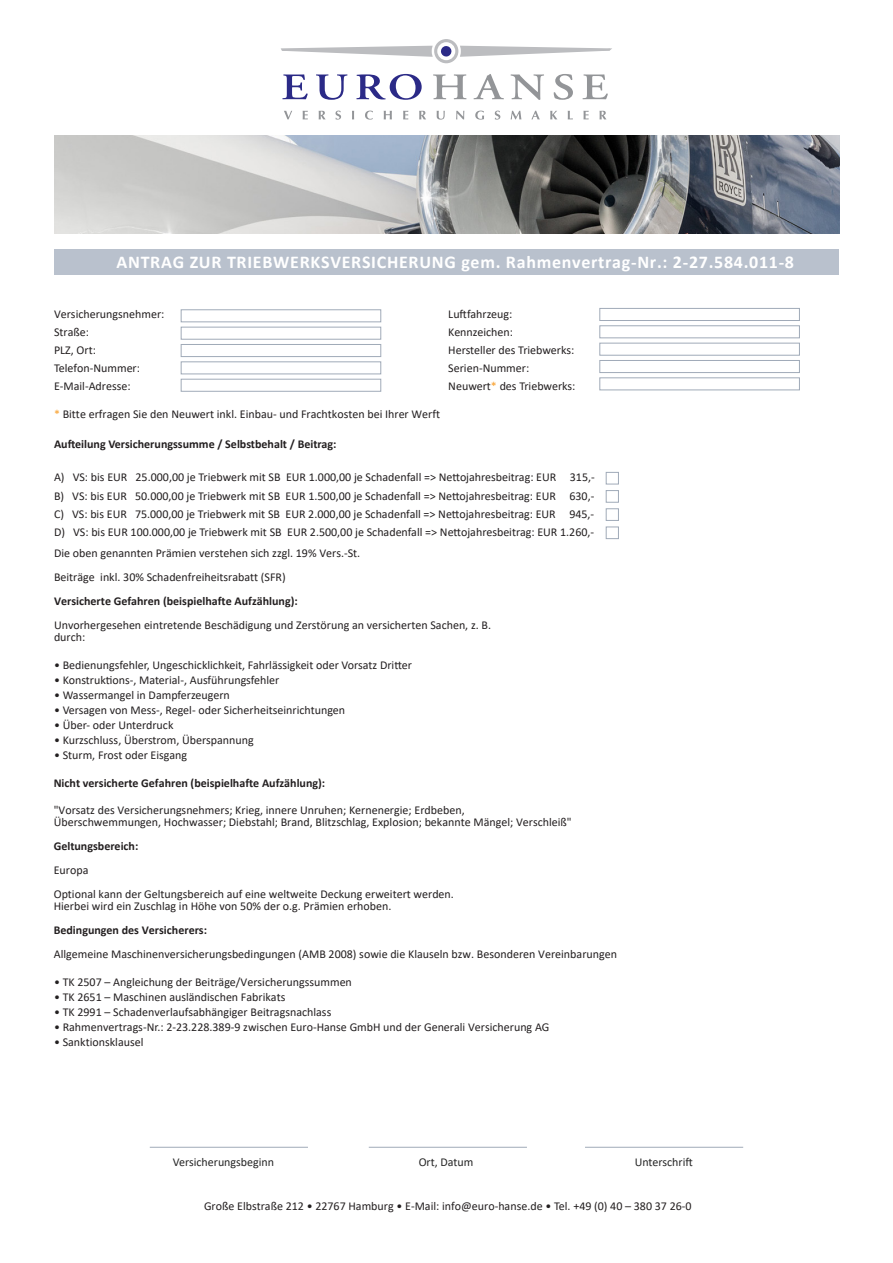
<style>
.page{position:relative;width:893px;height:1263px;background:#fff}
.page>*{position:absolute;margin:0;border:0;box-sizing:border-box;transform-origin:0 0}
.t1{font:700 18px "Calibri";letter-spacing:.04em;color:#fff}
.t2{font:12px/24px "Calibri";color:#231f20}
.t3{font:700 12px "Calibri";color:#231f20}
.t4{font:12px "Calibri";color:#252525}
.s1{color:#f8a02d}
.s2{font-weight:700}
</style>
<div class="page">
<div style="left:54px;top:250px;width:785px;height:25px;background:#b9c1cd"></div>
<div style="left:181px;top:309px;width:200px;height:13px;border:1px solid #a0aab8"></div>
<div style="left:181px;top:327px;width:200px;height:13px;border:1px solid #a0aab8"></div>
<div style="left:181px;top:344px;width:200px;height:13px;border:1px solid #a0aab8"></div>
<div style="left:181px;top:361px;width:200px;height:13px;border:1px solid #a0aab8"></div>
<div style="left:181px;top:379px;width:200px;height:13px;border:1px solid #a0aab8"></div>
<div style="left:606px;top:472px;width:13px;height:12px;border:1px solid #a0aab8"></div>
<div style="left:606px;top:490px;width:13px;height:13px;border:1px solid #a0aab8"></div>
<div style="left:606px;top:508px;width:13px;height:13px;border:1px solid #a0aab8"></div>
<div style="left:606px;top:527px;width:13px;height:12px;border:1px solid #a0aab8"></div>
<hr style="left:369px;top:1147px;width:158px;height:1px;background:#a0aab8">
<hr style="left:585px;top:1147px;width:158px;height:1px;background:#a0aab8">
<img style="left:54px;top:135px;width:785px;height:99px">
<hr style="left:150px;top:1147px;width:158px;height:1px;background:#a0aab8">
<div style="left:599px;top:308px;width:201px;height:13px;border:1px solid #a0aab8"></div>
<div style="left:599px;top:325px;width:201px;height:13px;border:1px solid #a0aab8"></div>
<div style="left:599px;top:343px;width:201px;height:13px;border:1px solid #a0aab8"></div>
<div style="left:599px;top:360px;width:201px;height:13px;border:1px solid #a0aab8"></div>
<div style="left:599px;top:377px;width:201px;height:13px;border:1px solid #a0aab8"></div>
<svg style="left:282px;top:74px;width:26px;height:25px"></svg>
<svg style="left:316px;top:74px;width:32px;height:26px"></svg>
<svg style="left:356px;top:74px;width:66px;height:26px"></svg>
<svg style="left:433px;top:74px;width:34px;height:25px"></svg>
<svg style="left:473px;top:74px;width:31px;height:25px"></svg>
<svg style="left:510px;top:74px;width:34px;height:26px"></svg>
<svg style="left:554px;top:74px;width:19px;height:26px"></svg>
<svg style="left:582px;top:74px;width:26px;height:25px"></svg>
<svg style="left:284px;top:111px;width:8px;height:8px"></svg>
<svg style="left:303px;top:111px;width:5px;height:8px"></svg>
<svg style="left:319px;top:111px;width:6px;height:8px"></svg>
<svg style="left:335px;top:111px;width:6px;height:9px"></svg>
<svg style="left:352px;top:111px;width:2px;height:8px"></svg>
<svg style="left:365px;top:111px;width:8px;height:9px"></svg>
<svg style="left:384px;top:111px;width:8px;height:8px"></svg>
<svg style="left:403px;top:111px;width:5px;height:8px"></svg>
<svg style="left:419px;top:111px;width:7px;height:8px"></svg>
<svg style="left:437px;top:111px;width:8px;height:9px"></svg>
<svg style="left:456px;top:111px;width:8px;height:8px"></svg>
<svg style="left:475px;top:111px;width:9px;height:9px"></svg>
<svg style="left:495px;top:111px;width:5px;height:9px"></svg>
<svg style="left:511px;top:111px;width:10px;height:8px"></svg>
<svg style="left:531px;top:111px;width:9px;height:8px"></svg>
<svg style="left:550px;top:111px;width:7px;height:8px"></svg>
<svg style="left:568px;top:111px;width:5px;height:8px"></svg>
<svg style="left:583px;top:111px;width:6px;height:8px"></svg>
<svg style="left:599px;top:111px;width:7px;height:8px"></svg>
<svg style="left:281px;top:39px;width:331px;height:24px"></svg>
<p class="t1" style="left:116px;top:249px;width:679px">ANTRAG ZUR TRIEBWERKSVERSICHERUNG gem. Rahmenvertrag-Nr.: 2-27.584.011-8</p>
<p class="t2" style="left:448px;top:302px;width:66px">Luftfahrzeug:</p>
<p class="t2" style="left:448px;top:320px;width:66px">Kennzeichen:</p>
<p class="t2" style="left:448px;top:338px;width:128px">Hersteller des Triebwerks:</p>
<p class="t2" style="left:448px;top:356px;width:82px">Serien-Nummer:</p>
<p class="t2" style="left:448px;top:374px;width:129px">Neuwert<span class="s1">*</span> des Triebwerks:</p>
<p class="t2" style="left:54px;top:305px;width:112px;line-height:18px">Versicherungsnehmer:<br>Straße:<br>PLZ, Ort:<br>Telefon-Nummer:<br>E-Mail-Adresse:</p>
<p class="t2" style="left:54px;top:402px;width:388px"><span class="s1">*</span> Bitte erfragen Sie den Neuwert inkl. Einbau- und Frachtkosten bei Ihrer Werft</p>
<p class="t3" style="left:54px;top:436px;width:284px">Aufteilung Versicherungssumme / Selbstbehalt / Beitrag:</p>
<p class="t2" style="left:54px;top:468px;width:542px;line-height:18px">A) VS: bis EUR 25.000,00 je Triebwerk mit SB EUR 1.000,00 je Schadenfall =&gt; Nettojahresbeitrag: EUR 315,-<br>B) VS: bis EUR 50.000,00 je Triebwerk mit SB EUR 1.500,00 je Schadenfall =&gt; Nettojahresbeitrag: EUR 630,-</p>
<p class="t2" style="left:54px;top:501px;width:542px">C) VS: bis EUR 75.000,00 je Triebwerk mit SB EUR 2.000,00 je Schadenfall =&gt; Nettojahresbeitrag: EUR 945,-</p>
<p class="t2" style="left:54px;top:519px;width:542px">D) VS: bis EUR 100.000,00 je Triebwerk mit SB EUR 2.500,00 je Schadenfall =&gt; Nettojahresbeitrag: EUR 1.260,-</p>
<p class="t2" style="left:54px;top:541px;width:439px">Die oben genannten Prämien verstehen sich zzgl. 19% Vers.-St.<br>Beiträge inkl. 30% Schadenfreiheitsrabatt (SFR)<br><span class="s2">Versicherte Gefahren (beispielhafte Aufzählung):<br></span>Unvorhergesehen eintretende Beschädigung und Zerstörung an versicherten Sachen, z. B.</p>
<p class="t2" style="left:54px;top:625px;width:33px">durch:</p>
<p class="t2" style="left:54px;top:652px;width:359px">• Bedienungsfehler, Ungeschicklichkeit, Fahrlässigkeit oder Vorsatz Dritter</p>
<p class="t2" style="left:54px;top:667px;width:227px">• Konstruktions-, Material-, Ausführungsfehler</p>
<p class="t2" style="left:54px;top:682px;width:177px">• Wassermangel in Dampferzeugern</p>
<p class="t2" style="left:54px;top:697px;width:293px">• Versagen von Mess-, Regel- oder Sicherheitseinrichtungen</p>
<p class="t2" style="left:54px;top:712px;width:121px">• Über- oder Unterdruck</p>
<p class="t2" style="left:54px;top:727px;width:201px">• Kurzschluss, Überstrom, Überspannung</p>
<p class="t2" style="left:54px;top:742px;width:135px">• Sturm, Frost oder Eisgang</p>
<p class="t3" style="left:54px;top:775px;width:273px">Nicht versicherte Gefahren (beispielhafte Aufzählung):</p>
<p class="t2" style="left:54px;top:804px;width:519px;line-height:12px">"Vorsatz des Versicherungsnehmers; Krieg, innere Unruhen; Kernenergie; Erdbeben,<br>Überschwemmungen, Hochwasser; Diebstahl; Brand, Blitzschlag, Explosion; bekannte Mängel; Verschleiß"</p>
<p class="t2" style="left:54px;top:834px;width:402px"><span class="s2">Geltungsbereich:<br></span>Europa<br>Optional kann der Geltungsbereich auf eine weltweite Deckung erweitert werden.</p>
<p class="t2" style="left:54px;top:894px;width:565px">Hierbei wird ein Zuschlag in Höhe von 50% der o.g. Prämien erhoben.<br><span class="s2">Bedingungen des Versicherers:<br></span>Allgemeine Maschinenversicherungsbedingungen (AMB 2008) sowie die Klauseln bzw. Besonderen Vereinbarungen</p>
<p class="t2" style="left:54px;top:969px;width:299px">• TK 2507 – Angleichung der Beiträge/Versicherungssummen</p>
<p class="t2" style="left:54px;top:984px;width:233px">• TK 2651 – Maschinen ausländischen Fabrikats</p>
<p class="t2" style="left:54px;top:999px;width:279px">• TK 2991 – Schadenverlaufsabhängiger Beitragsnachlass</p>
<p class="t2" style="left:54px;top:1014px;width:497px">• Rahmenvertrags-Nr.: 2-23.228.389-9 zwischen Euro-Hanse GmbH und der Generali Versicherung AG</p>
<p class="t2" style="left:54px;top:1029px;width:91px">• Sanktionsklausel</p>
<p class="t4" style="left:173px;top:1153px;width:103px">Versicherungsbeginn</p>
<p class="t4" style="left:419px;top:1153px;width:56px">Ort, Datum</p>
<p class="t4" style="left:635px;top:1153px;width:60px">Unterschrift</p>
<p class="t2" style="left:204px;top:1193px;width:489px">Große Elbstraße 212 • 22767 Hamburg • E-Mail: info@euro-hanse.de • Tel. +49 (0) 40 – 380 37 26-0</p>
</div>
